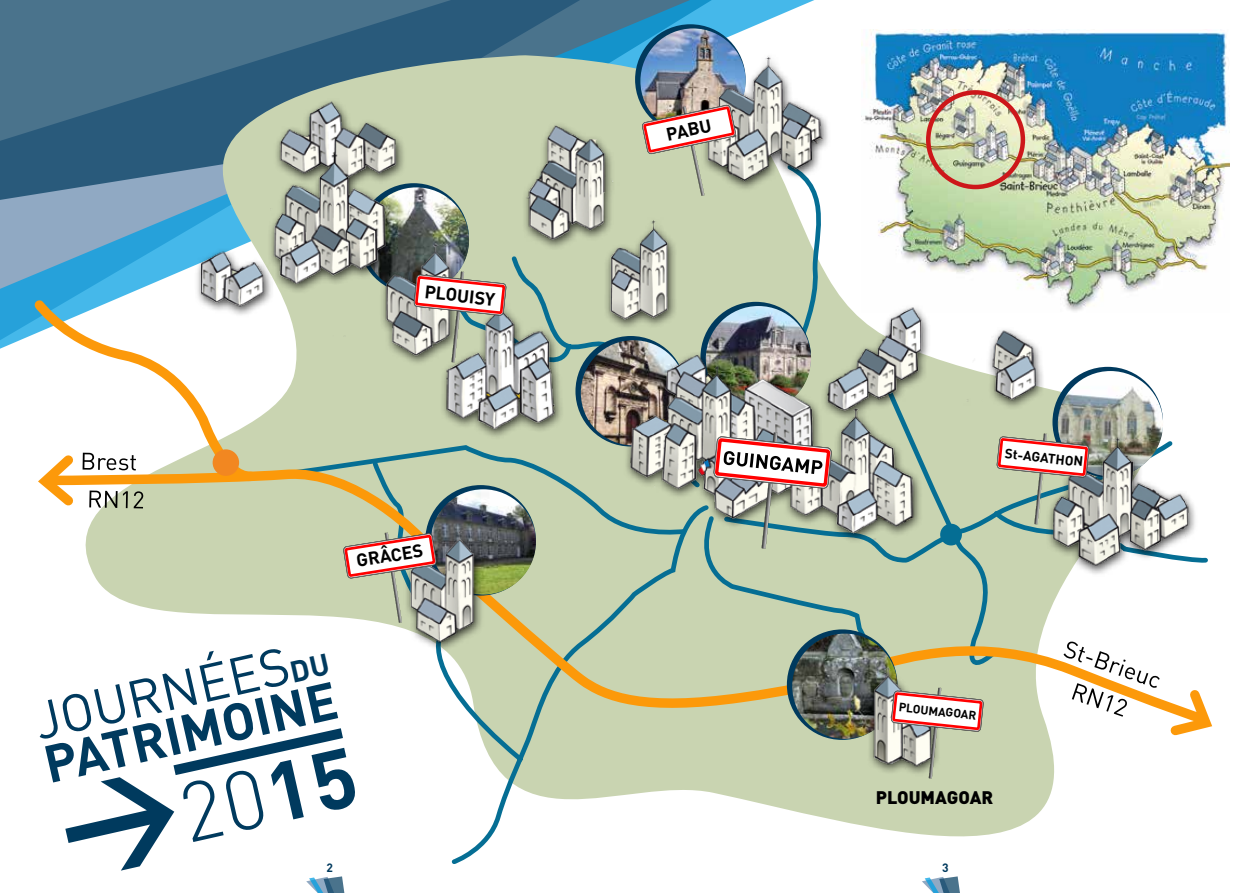
<style>
.page{position:relative;width:1259px;height:893px;background:#fff}
.page>*{position:absolute;margin:0;border:0;box-sizing:border-box;transform-origin:0 0}
.t1{font:300 82.35px "DIN";color:#003a5e}
.t2{font:700 51.9px/44.5px "DIN";color:#003a5e}
.t3{font:700 18px "DIN";color:#000}
.t4{font:900 18px "DIN";color:#000}
.t5{font:700 13.5px "DIN";color:#000}
.t6{font:700 12px "DIN";color:#000}
.t7{font:700 12px "DIN";color:#003a5e}
.s1{font-weight:400}
.s2{font-size:29.7px}
.s3{font-weight:700;font-size:118.65px}
.s4{font-weight:700}
</style>
<div class="page">
<svg style="left:0;top:0;width:814px;height:349px;background:#4c7e9c"></svg>
<svg style="left:35px;top:55px;width:130px;height:241px;background:#4f85a6"></svg>
<svg style="left:30px;top:296px;width:135px;height:84px"></svg>
<svg style="left:38px;top:452px;width:127px;height:159px"></svg>
<img style="left:165px;top:17px;width:1065px;height:847px">
<svg style="left:306px;top:876px;width:39px;height:17px"></svg>
<svg style="left:922px;top:876px;width:38px;height:17px"></svg>
<svg style="left:343px;top:532px;width:94px;height:91px"></svg>
<svg style="left:891px;top:688px;width:92px;height:91px"></svg>
<svg style="left:641px;top:105px;width:95px;height:91px"></svg>
<svg style="left:414px;top:271px;width:92px;height:91px"></svg>
<svg style="left:996px;top:433px;width:93px;height:91px"></svg>
<svg style="left:713px;top:432px;width:118px;height:117px"></svg>
<div style="left:926px;top:90px;width:99px;height:99px;border:4px solid #cd171a;border-radius:50%"></div>
<p class="t3" style="left:664px;top:123px;width:47px;rotate:-12deg">PABU</p>
<p class="t3" style="left:426px;top:280px;width:72px;rotate:6deg">PLOUISY</p>
<p class="t3" style="left:355px;top:549px;width:69px;rotate:-9deg">GRÂCES</p>
<p class="t5" style="left:1006px;top:445px;width:80px;rotate:6deg">St-AGATHON</p>
<p class="t2" style="left:29px;top:698px;width:301px;rotate:-13deg"><span class="s1">JOURNÉES</span><span class="s2">DU<br></span>PATRIMOINE</p>
<p class="t6" style="left:899px;top:699px;width:80px;rotate:6deg">PLOUMAGOAR</p>
<h1 class="t1" style="left:51px;top:793px;width:303px;rotate:-13deg"><span class="s3">&gt;</span>20<span class="s4">15</span></h1>
<p class="t4" style="left:876px;top:785px;width:119px">PLOUMAGOAR</p>
<p class="t7" style="left:326px;top:859px;width:8px">2</p>
<p class="t7" style="left:942px;top:859px;width:8px">3</p>
</div>
